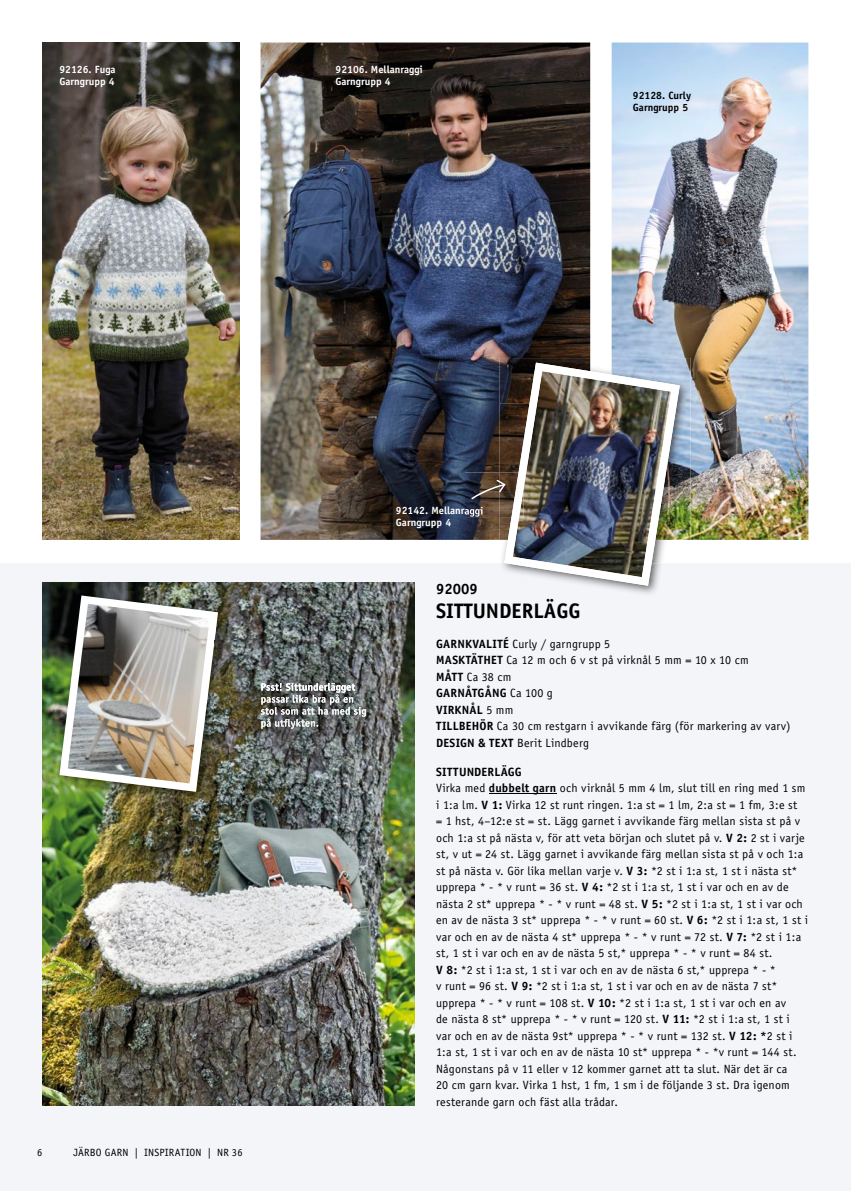
<style>
.page{position:relative;width:851px;height:1191px;background:#fff}
.page>*{position:absolute;margin:0;border:0;box-sizing:border-box;transform-origin:0 0}
.t1{font:700 21px "Officina Sans";color:#000}
.t2{font:700 15px "Officina Sans";color:#000}
.t3{font:12px/16.5px "Officina Sans";letter-spacing:.015em;color:#000}
.t4{font:700 10.5px/12px "Officina Sans";color:#fff}
.t5{font:10.5px "Officina Sans";letter-spacing:.015em;color:#000}
.t6{font:700 10.5px/12px "Officina Sans";color:#000}
.s1{font-weight:700}
</style>
<div class="page">
<div style="left:0;top:563px;width:850px;height:628px;background:#f4f5f9"></div>
<img style="left:43px;top:582px;width:372px;height:524px">
<hr style="left:489px;top:793px;width:67px;height:1px;background:#000">
<img style="left:55px;top:591px;width:173px;height:211px">
<img style="left:43px;top:43px;width:196px;height:497px">
<img style="left:611px;top:43px;width:197px;height:497px">
<img style="left:260px;top:43px;width:330px;height:497px">
<img style="left:590px;top:358px;width:67px;height:236px">
<img style="left:611px;top:358px;width:79px;height:182px">
<img style="left:499px;top:358px;width:91px;height:4px">
<img style="left:465px;top:472px;width:6px;height:45px">
<img style="left:465px;top:507px;width:6px;height:9px">
<img style="left:471px;top:362px;width:208px;height:224px">
<img style="left:228px;top:758px;width:133px;height:24px">
<img style="left:361px;top:652px;width:52px;height:118px">
<img style="left:228px;top:652px;width:170px;height:106px">
<img style="left:228px;top:628px;width:173px;height:24px">
<img style="left:398px;top:652px;width:3px;height:94px">
<img style="left:228px;top:665px;width:133px;height:81px">
<img style="left:59px;top:595px;width:169px;height:197px">
<svg style="left:261px;top:683px;width:105px;height:46px;background:#7c7f7e"></svg>
<p class="t4" style="left:59px;top:63px;width:58px">92126. Fuga<br>Garngrupp 4</p>
<p class="t4" style="left:335px;top:63px;width:89px">92106. Mellanraggi<br>Garngrupp 4</p>
<p class="t6" style="left:632px;top:89px;width:60px">92128. Curly<br>Garngrupp 5</p>
<p class="t4" style="left:396px;top:505px;width:89px">92142. Mellanraggi<br>Garngrupp 4</p>
<p class="t5" style="left:37px;top:1146px;width:7px">6</p>
<p class="t5" style="left:74px;top:1146px;width:170px">JÄRBO GARN | INSPIRATION | NR 36</p>
<p class="t2" style="left:436px;top:580px;width:43px">92009</p>
<h1 class="t1" style="left:436px;top:598px;width:146px">SITTUNDERLÄGG</h1>
<p class="t3" style="left:436px;top:635px;width:356px"><span class="s1">GARNKVALITÉ</span> Curly / garngrupp 5<br><span class="s1">MASKTÄTHET</span> Ca 12 m och 6 v st på virknål 5 mm = 10 x 10 cm<br><span class="s1">MÅTT</span> Ca 38 cm<br><span class="s1">GARNÅTGÅNG</span> Ca 100 g<br><span class="s1">VIRKNÅL</span> 5 mm<br><span class="s1">TILLBEHÖR</span> Ca 30 cm restgarn i avvikande färg (för markering av varv)<br><span class="s1">DESIGN &amp; TEXT</span> Berit Lindberg</p>
<p class="t3" style="left:436px;top:763px;width:373px"><span class="s1">SITTUNDERLÄGG<br></span>Virka med <span class="s1">dubbelt garn</span> och virknål 5 mm 4 lm, slut till en ring med 1 sm i 1:a lm. <span class="s1">V 1:</span> Virka 12 st runt ringen. 1:a st = 1 lm, 2:a st = 1 fm, 3:e st<br>= 1 hst, 4–12:e st = st. Lägg garnet i avvikande färg mellan sista st på v och 1:a st på nästa v, för att veta början och slutet på v. <span class="s1">V 2:</span> 2 st i varje st, v ut = 24 st. Lägg garnet i avvikande färg mellan sista st på v och 1:a st på nästa v. Gör lika mellan varje v. <span class="s1">V 3:</span> *2 st i 1:a st, 1 st i nästa st* upprepa * - * v runt = 36 st. <span class="s1">V 4:</span> *2 st i 1:a st, 1 st i var och en av de nästa 2 st* upprepa * - * v runt = 48 st. <span class="s1">V 5:</span> *2 st i 1:a st, 1 st i var och en av de nästa 3 st* upprepa * - * v runt = 60 st. <span class="s1">V 6:</span> *2 st i 1:a st, 1 st i var och en av de nästa 4 st* upprepa * - * v runt = 72 st. <span class="s1">V 7:</span> *2 st i 1:a st, 1 st i var och en av de nästa 5 st,* upprepa * - * v runt = 84 st.<br><span class="s1">V 8:</span> *2 st i 1:a st, 1 st i var och en av de nästa 6 st,* upprepa * - *<br>v runt = 96 st. <span class="s1">V 9:</span> *2 st i 1:a st, 1 st i var och en av de nästa 7 st* upprepa * - * v runt = 108 st. <span class="s1">V 10:</span> *2 st i 1:a st, 1 st i var och en av<br>de nästa 8 st* upprepa * - * v runt = 120 st. <span class="s1">V 11:</span> *2 st i 1:a st, 1 st i<br>var och en av de nästa 9st* upprepa * - * v runt = 132 st. <span class="s1">V 12: *</span>2 st i 1:a st, 1 st i var och en av de nästa 10 st* upprepa * - *v runt = 144 st.<br>Någonstans på v 11 eller v 12 kommer garnet att ta slut. När det är ca<br>20 cm garn kvar. Virka 1 hst, 1 fm, 1 sm i de följande 3 st. Dra igenom resterande garn och fäst alla trådar.</p>
</div>
